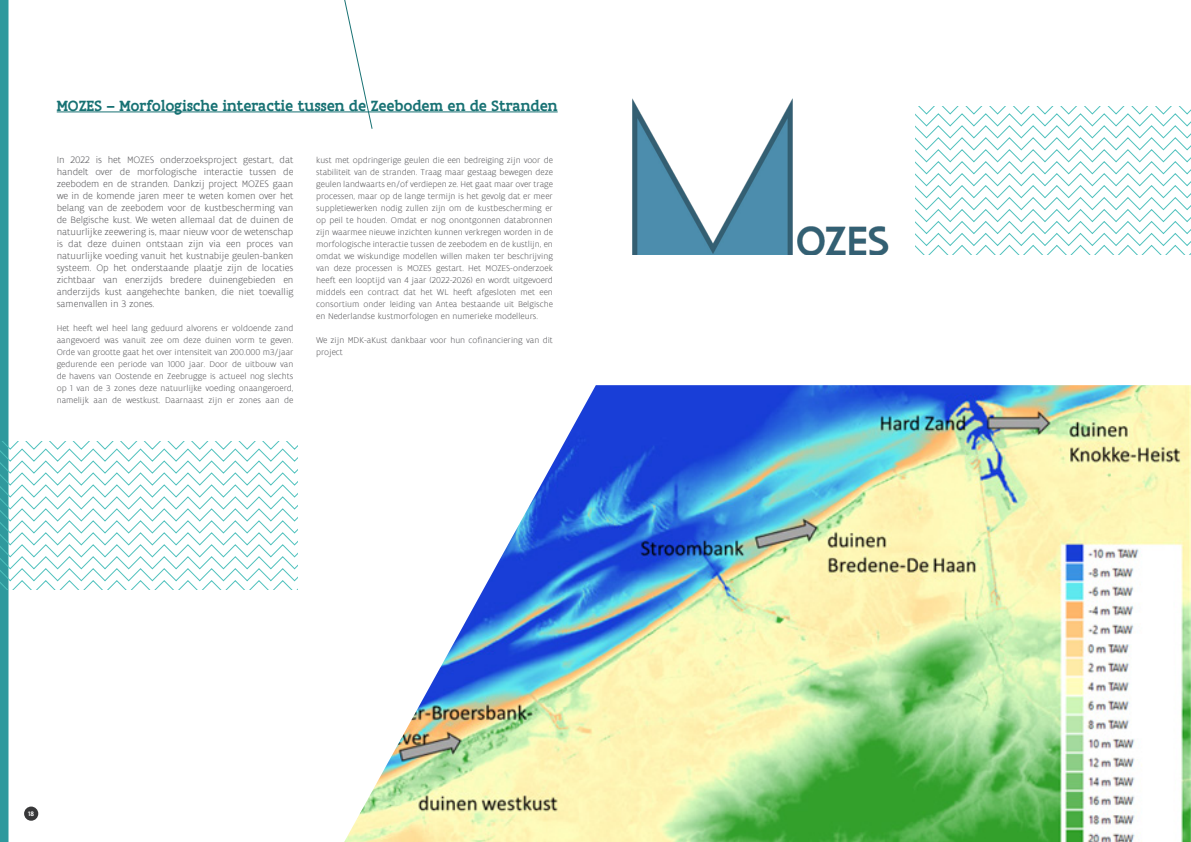
<style>
.page{position:relative;width:1191px;height:842px;background:#fff}
.page>*{position:absolute;margin:0;border:0;box-sizing:border-box;transform-origin:0 0}
.t1{font:500 16px "Flanders Art Serif";color:#177173}
.Bodytekst{font:300 10px/12px "Flanders Art Sans";letter-spacing:-.005em;color:#636366;text-align:justify}
.Bodytekst-2{font:300 9px/12px "Flanders Art Sans";color:#636366;text-align:justify}
.t2{font:500 7px "Flanders Art Sans";color:#fff}
</style>
<div class="page">
<svg style="left:975px;top:106px;width:216px;height:148px"></svg>
<img style="left:373px;top:385px;width:818px;height:457px">
<hr style="left:57px;top:112px;width:500px;height:1px;background:#177173">
<img style="left:632px;top:99px;width:343px;height:155px">
<svg style="left:0;top:0;width:373px;height:842px"></svg>
<p class="t1" style="left:57px;top:95px;width:502px">MOZES – Morfologische interactie tussen de Zeebodem en de Stranden</p>
<p class="Bodytekst" style="left:57px;top:154px;width:238px">In 2022 is het MOZES onderzoeksproject gestart, dat handelt over de morfologische interactie tussen de zeebodem en de stranden. Dankzij project MOZES gaan we in de komende jaren meer te weten komen over het belang van de zeebodem voor de kustbescherming van de Belgische kust. We weten allemaal dat de duinen de natuurlijke zeewering is, maar nieuw voor de wetenschap is dat deze duinen ontstaan zijn via een proces van natuurlijke voeding vanuit het kustnabije geulen-banken systeem. Op het onderstaande plaatje zijn de locaties zichtbaar van enerzijds bredere duinengebieden en anderzijds kust aangehechte banken, die niet toevallig samenvallen in 3 zones.</p>
<p class="Bodytekst-2" style="left:57px;top:323px;width:238px">Het heeft wel heel lang geduurd alvorens er voldoende zand aangevoerd was vanuit zee om deze duinen vorm te geven.<br>Orde van grootte gaat het over intensiteit van 200.000 m3/jaar gedurende een periode van 1000 jaar. Door de uitbouw van de havens van Oostende en Zeebrugge is actueel nog slechts op 1 van de 3 zones deze natuurlijke voeding onaangeroerd, namelijk aan de westkust. Daarnaast zijn er zones aan de</p>
<p class="Bodytekst-2" style="left:316px;top:154px;width:238px">kust met opdringerige geulen die een bedreiging zijn voor de stabiliteit van de stranden. Traag maar gestaag bewegen deze geulen landwaarts en/of verdiepen ze. Het gaat maar over trage processen, maar op de lange termijn is het gevolg dat er meer suppletiewerken nodig zullen zijn om de kustbescherming er op peil te houden. Omdat er nog onontgonnen databronnen zijn waarmee nieuwe inzichten kunnen verkregen worden in de morfologische interactie tussen de zeebodem en de kustlijn, en omdat we wiskundige modellen willen maken ter beschrijving van deze processen is MOZES gestart. Het MOZES-onderzoek heeft een looptijd van 4 jaar (2022-2026) en wordt uitgevoerd middels een contract dat het WL heeft afgesloten met een consortium onder leiding van Antea bestaande uit Belgische en Nederlandse kustmorfologen en numerieke modelleurs.</p>
<p class="Bodytekst-2" style="left:316px;top:334px;width:238px">We zijn MDK-aKust dankbaar voor hun cofinanciering van dit project</p>
<p class="t2" style="left:28px;top:809px;width:7px">18</p>
</div>
